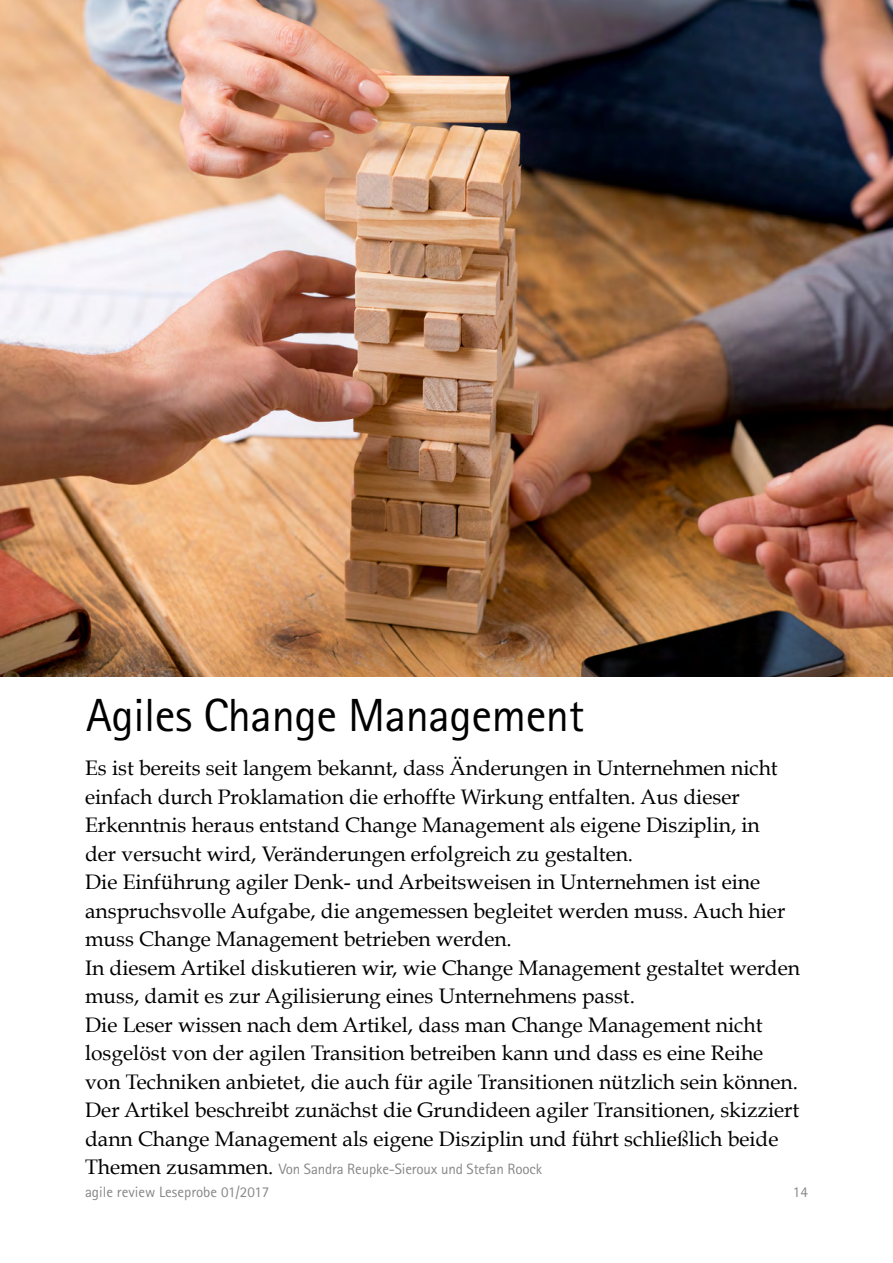
<style>
.page{position:relative;width:893px;height:1263px;background:#fff}
.page>*{position:absolute;margin:0;border:0;box-sizing:border-box;transform-origin:0 0}
.t1{font:46.5px "Rotis Sans Serif Pro";letter-spacing:-.01em;color:#000}
.t2{font:21px/28.5px "Book Antiqua";color:#000}
.t3{font:15px/22.5px "Rotis Sans Serif Pro";letter-spacing:-.01em;color:#878787}
.s1{font-family:"Book Antiqua";font-size:21px;color:#000}
</style>
<div class="page">
<img style="left:0;top:0;width:893px;height:677px">
<h1 class="t1" style="left:86px;top:687px;width:500px">Agiles Change Management</h1>
<p class="t2" style="left:85px;top:753px;width:716px">Es ist bereits seit langem bekannt, dass Änderungen in Unternehmen nicht einfach durch Proklamation die erhoffte Wirkung entfalten. Aus dieser Erkenntnis heraus entstand Change Management als eigene Disziplin, in<br>der versucht wird, Veränderungen erfolgreich zu gestalten.<br>Die Einführung agiler Denk- und Arbeitsweisen in Unternehmen ist eine anspruchsvolle Aufgabe, die angemessen begleitet werden muss. Auch hier muss Change Management betrieben werden.<br>In diesem Artikel diskutieren wir, wie Change Management gestaltet werden muss, damit es zur Agilisierung eines Unternehmens passt.<br>Die Leser wissen nach dem Artikel, dass man Change Management nicht losgelöst von der agilen Transition betreiben kann und dass es eine Reihe von Techniken anbietet, die auch für agile Transitionen nützlich sein können.<br>Der Artikel beschreibt zunächst die Grundideen agiler Transitionen, skizziert dann Change Management als eigene Disziplin und führt schließlich beide</p>
<p class="t3" style="left:85px;top:1158px;width:459px"><span class="s1">Themen zusammen.</span> Von Sandra Reupke-Sieroux und Stefan Roock agile review Leseprobe 01/2017</p>
<p class="t3" style="left:793px;top:1181px;width:16px">14</p>
</div>
